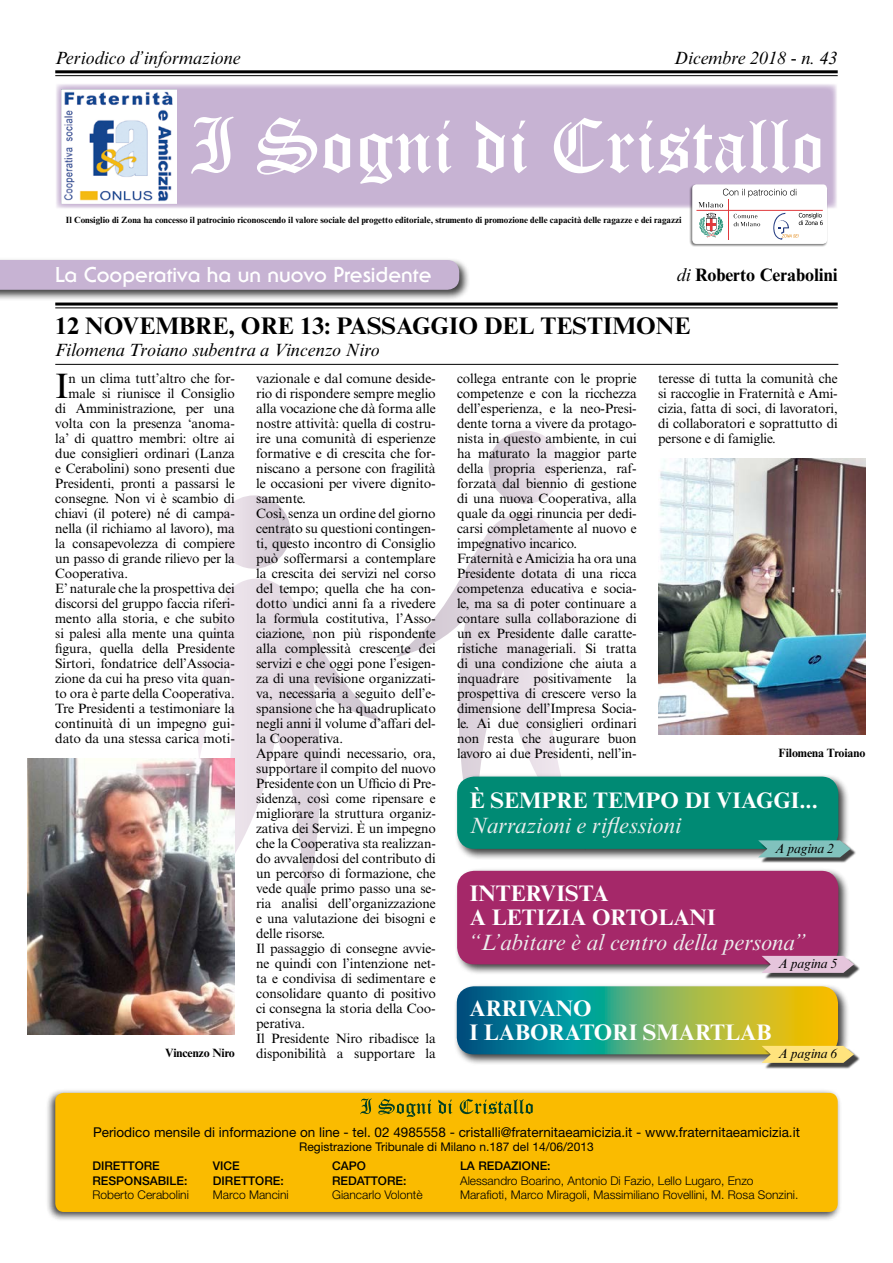
<style>
.page{position:relative;width:893px;height:1263px;background:#fff}
.page>*{position:absolute;margin:0;border:0;box-sizing:border-box;transform-origin:0 0}
.t1{font:35.4px "Times New Roman MT Std";color:#000}
.t2{font:700 24px "Times New Roman MT Std";color:#000}
.t3{font:700 22.5px/24px "Times New Roman MT Std";color:#fff}
.t4{font:italic 22.5px "Times New Roman MT Std";color:#eceded}
.t5{font:700 21px "Serif Gothic Std";color:#fff}
.t6{font:italic 18px "Times New Roman MT Std";color:#000}
.t7{font:700 18px "Times New Roman MT Std";color:#000}
.t8{font:13.5px/15px "Times New Roman MT Std";letter-spacing:-.01em;color:#000}
.t9{font:13.5px "Helvetica Neue LT Std";color:#000}
.t10{font:italic 13.5px "Times New Roman MT Std";letter-spacing:-.01em;color:#000}
.t11{font:300 12px/14.4px "Helvetica Neue LT Std";color:#000}
.t12{font:500 12px/14.4px "Helvetica Neue LT Std";color:#000}
.t13{font:12px "Helvetica Neue LT Std";color:#000}
.t14{font:700 12px "Times New Roman MT Std";letter-spacing:-.01em;color:#000}
.t15{font:700 9px "Times New Roman MT Std";color:#000}
.s1{font-weight:400;font-style:italic}
</style>
<div class="page">
<svg style="left:395px;top:513px;width:186px;height:260px"></svg>
<div style="left:489px;top:431px;width:73px;height:73px;background:linear-gradient(to right,#ccc3cd,#f5ecf3);border-radius:50%"></div>
<svg style="left:198px;top:578px;width:186px;height:329px"></svg>
<div style="left:217px;top:495px;width:73px;height:74px;background:linear-gradient(to right,#f6edf4,#cdc3ce);border-radius:50%"></div>
<div style="left:45px;top:1088px;width:797px;height:134px;background:#000;opacity:.75"></div>
<div style="left:55px;top:1093px;width:783px;height:119px;background:#fabb00;border-radius:9px"></div>
<svg style="left:360px;top:1098px;width:173px;height:19px"></svg>
<hr style="left:55px;top:303px;width:783px;height:3px;background:#000">
<hr style="left:55px;top:308px;width:783px;height:1px;background:#000">
<hr style="left:55px;top:364px;width:783px;height:1px;background:#000">
<div style="left:454px;top:868px;width:396px;height:108px;background:#000;opacity:.75"></div>
<div style="left:457px;top:871px;width:381px;height:93px;background:#a52869;border-radius:17px"></div>
<div style="left:764px;top:958px;width:96px;height:21px;background:#000;opacity:.75"></div>
<svg style="left:762px;top:956px;width:92px;height:17px;background:#dbbcd2"></svg>
<div style="left:454px;top:983px;width:395px;height:83px;background:#f9f9f9"></div>
<div style="left:764px;top:1048px;width:96px;height:21px;background:#000;opacity:.75"></div>
<svg style="left:457px;top:986px;width:397px;height:77px;background:#77a66c"></svg>
<div style="left:454px;top:773px;width:396px;height:87px;background:#000;opacity:.75"></div>
<div style="left:457px;top:776px;width:381px;height:73px;background:#008a74;border-radius:17px"></div>
<div style="left:760px;top:842px;width:96px;height:22px;background:#000;opacity:.75"></div>
<svg style="left:758px;top:840px;width:93px;height:17px;background:#7cbab5"></svg>
<img style="left:28px;top:758px;width:207px;height:276px">
<img style="left:658px;top:458px;width:207px;height:277px">
<div style="left:0;top:257px;width:471px;height:44px;background:#000;opacity:.75"></div>
<div style="left:0;top:260px;width:459px;height:30px;background:#c7b3d3"></div>
<svg style="left:56px;top:84px;width:781px;height:126px;background:#ccbad7"></svg>
<img style="left:62px;top:89px;width:114px;height:115px">
<div style="left:689px;top:184px;width:138px;height:63px;background:#000;opacity:.5"></div>
<div style="left:692px;top:184px;width:135px;height:60px;background:#fff;border-radius:4px"></div>
<hr style="left:55px;top:70px;width:783px;height:3px;background:#000">
<hr style="left:55px;top:75px;width:783px;height:1px;background:#000">
<svg style="left:191px;top:117px;width:632px;height:123px"></svg>
<h3 class="t6" style="left:55px;top:48px;width:187px">Periodico d’informazione</h3>
<h3 class="t6" style="left:674px;top:48px;width:165px">Dicembre 2018 - n. 43</h3>
<p class="t15" style="left:66px;top:214px;width:617px">Il Consiglio di Zona ha concesso il patrocinio riconoscendo il valore sociale del progetto editoriale, strumento di promozione delle capacità delle ragazze e dei ragazzi</p>
<h3 class="t5" style="left:55px;top:263px;width:378px">La Cooperativa ha un nuovo Presidente</h3>
<h3 class="t7" style="left:677px;top:264px;width:162px"><span class="s1">di</span> Roberto Cerabolini</h3>
<h2 class="t2" style="left:55px;top:311px;width:637px">12 NOVEMBRE, ORE 13: PASSAGGIO DEL TESTIMONE</h2>
<h3 class="t6" style="left:55px;top:339px;width:326px">Filomena Troiano subentra a Vincenzo Niro</h3>
<h1 class="t1" style="left:55px;top:365px;width:15px">I</h1>
<p class="t8" style="left:69px;top:371px;width:168px">n un clima tutt’altro che for-</p>
<p class="t8" style="left:69px;top:386px;width:168px">male si riunisce il Consiglio</p>
<p class="t8" style="left:55px;top:401px;width:181px">di Amministrazione, per una</p>
<p class="t8" style="left:55px;top:416px;width:181px">volta con la presenza ‘anoma-</p>
<p class="t8" style="left:55px;top:431px;width:181px">la’ di quattro membri: oltre ai</p>
<p class="t8" style="left:55px;top:446px;width:181px">due consiglieri ordinari (Lanza</p>
<p class="t8" style="left:55px;top:461px;width:181px">e Cerabolini) sono presenti due</p>
<p class="t8" style="left:55px;top:476px;width:181px">Presidenti, pronti a passarsi le</p>
<p class="t8" style="left:55px;top:491px;width:181px">consegne. Non vi è scambio di</p>
<p class="t8" style="left:55px;top:506px;width:181px">chiavi (il potere) né di campa-</p>
<p class="t8" style="left:55px;top:521px;width:181px">nella (il richiamo al lavoro), ma</p>
<p class="t8" style="left:55px;top:536px;width:181px">la consapevolezza di compiere</p>
<p class="t8" style="left:55px;top:551px;width:181px">un passo di grande rilievo per la</p>
<p class="t8" style="left:55px;top:566px;width:74px">Cooperativa.</p>
<p class="t8" style="left:55px;top:581px;width:181px">E’ naturale che la prospettiva dei</p>
<p class="t8" style="left:55px;top:596px;width:181px">discorsi del gruppo faccia riferi-</p>
<p class="t8" style="left:55px;top:611px;width:181px">mento alla storia, e che subito</p>
<p class="t8" style="left:55px;top:626px;width:181px">si palesi alla mente una quinta</p>
<p class="t8" style="left:55px;top:641px;width:181px">figura, quella della Presidente</p>
<p class="t8" style="left:55px;top:656px;width:181px">Sirtori, fondatrice dell’Associa-</p>
<p class="t8" style="left:55px;top:671px;width:181px">zione da cui ha preso vita quan-</p>
<p class="t8" style="left:55px;top:686px;width:181px">to ora è parte della Cooperativa.</p>
<p class="t8" style="left:55px;top:701px;width:181px">Tre Presidenti a testimoniare la</p>
<p class="t8" style="left:55px;top:716px;width:181px">continuità di un impegno gui-</p>
<p class="t8" style="left:55px;top:731px;width:181px">dato da una stessa carica moti-</p>
<p class="t14" style="left:165px;top:1045px;width:71px">Vincenzo Niro</p>
<p class="t8" style="left:256px;top:371px;width:181px">vazionale e dal comune deside&shy;rio di rispondere sempre meglio alla vocazione che dà forma alle nostre attività: quella di costru&shy;ire una comunità di esperienze formative e di crescita che for&shy;niscano a persone con fragilità le occasioni per vivere dignito&shy;samente.<br>Così, senza un ordine del giorno centrato su questioni contingen&shy;ti, questo incontro di Consiglio può soffermarsi a contemplare la crescita dei servizi nel corso del tempo; quella che ha con&shy;dotto undici anni fa a rivedere la formula costitutiva, l’Asso&shy;ciazione, non più rispondente alla complessità crescente dei servizi e che oggi pone l’esigen&shy;za di una revisione organizzati&shy;va, necessaria a seguito dell’e&shy;spansione che ha quadruplicato negli anni il volume d’affari del&shy;la Cooperativa.<br>Appare quindi necessario, ora, supportare il compito del nuovo<br>Presidente con un Ufficio di Pre&shy;sidenza, così come ripensare e migliorare la struttura organiz&shy;zativa dei Servizi. È un impegno che la Cooperativa sta realizzan&shy;do avvalendosi del contributo di un percorso di formazione, che vede quale primo passo una se&shy;ria analisi dell’organizzazione e una valutazione dei bisogni e delle risorse.<br>Il passaggio di consegne avvie&shy;ne quindi con l’intenzione net&shy;ta e condivisa di sedimentare e consolidare quanto di positivo ci consegna la storia della Coo&shy;perativa.<br>Il Presidente Niro ribadisce la disponibilità a supportare la</p>
<p class="t8" style="left:457px;top:371px;width:181px">collega entrante con le proprie competenze e con la ricchezza dell’esperienza, e la neo-Presi&shy;dente torna a vivere da protago&shy;nista in questo ambiente, in cui ha maturato la maggior parte della propria esperienza, raf&shy;forzata dal biennio di gestione di una nuova Cooperativa, alla quale da oggi rinuncia per dedi&shy;carsi completamente al nuovo e impegnativo incarico.<br>Fraternità e Amicizia ha ora una<br>Presidente dotata di una ricca competenza educativa e socia&shy;le, ma sa di poter continuare a contare sulla collaborazione di un ex Presidente dalle caratte&shy;ristiche manageriali. Si tratta di una condizione che aiuta a inquadrare positivamente la prospettiva di crescere verso la dimensione dell’Impresa Socia&shy;le. Ai due consiglieri ordinari non resta che augurare buon lavoro ai due Presidenti, nell’in-</p>
<p class="t8" style="left:658px;top:371px;width:181px;text-align:justify">teresse di tutta la comunità che si raccoglie in Fraternità e Ami&shy;cizia, fatta di soci, di lavoratori, di collaboratori e soprattutto di persone e di famiglie.</p>
<p class="t14" style="left:779px;top:745px;width:88px">Filomena Troiano</p>
<h3 class="t3" style="left:470px;top:788px;width:349px">È SEMPRE TEMPO DI VIAGGI...</h3>
<h3 class="t4" style="left:470px;top:813px;width:213px">Narrazioni e riflessioni</h3>
<p class="t10" style="left:775px;top:840px;width:61px">A pagina 2</p>
<h3 class="t3" style="left:470px;top:881px;width:247px">INTERVISTA<br>A LETIZIA ORTOLANI</h3>
<h3 class="t4" style="left:470px;top:930px;width:338px">“L’abitare è al centro della persona”</h3>
<p class="t10" style="left:778px;top:956px;width:61px">A pagina 5</p>
<h3 class="t3" style="left:470px;top:996px;width:303px">ARRIVANO<br>I LABORATORI SMARTLAB</h3>
<p class="t10" style="left:778px;top:1046px;width:61px">A pagina 6</p>
<p class="t9" style="left:93px;top:1124px;width:708px">Periodico mensile di informazione on line - tel. 02 4985558 - cristalli@fraternitaeamicizia.it - www.fraternitaeamicizia.it</p>
<p class="t13" style="left:299px;top:1140px;width:296px">Registrazione Tribunale di Milano n.187 del 14/06/2013</p>
<p class="t12" style="left:92px;top:1159px;width:96px">DIRETTORE<br>RESPONSABILE:</p>
<p class="t11" style="left:92px;top:1187px;width:98px">Roberto Cerabolini</p>
<p class="t12" style="left:213px;top:1159px;width:72px">VICE<br>DIRETTORE:</p>
<p class="t11" style="left:213px;top:1187px;width:77px">Marco Mancini</p>
<p class="t12" style="left:332px;top:1159px;width:76px">CAPO<br>REDATTORE:</p>
<p class="t11" style="left:332px;top:1187px;width:92px">Giancarlo Volontè</p>
<p class="t12" style="left:460px;top:1159px;width:92px">LA REDAZIONE:</p>
<p class="t11" style="left:460px;top:1173px;width:340px">Alessandro Boarino, Antonio Di Fazio, Lello Lugaro, Enzo<br>Marafioti, Marco Miragoli, Massimiliano Rovellini, M. Rosa Sonzini.</p>
</div>
